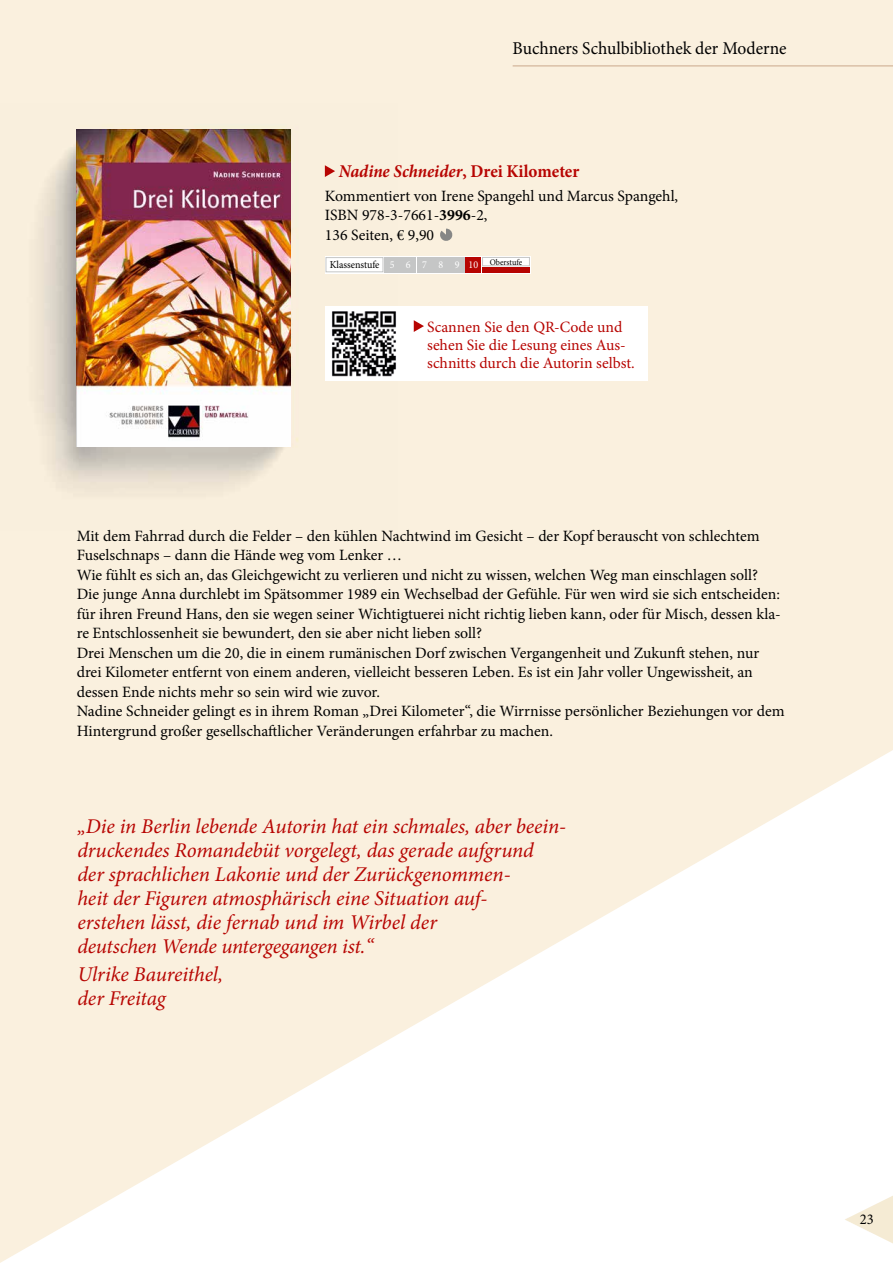
<style>
.page{position:relative;width:893px;height:1263px;background:#faf0de}
.page>*{position:absolute;margin:0;border:0;box-sizing:border-box;transform-origin:0 0}
.t1{font:italic 21px/24px "Minion Pro";letter-spacing:-.01em;color:#b70502}
.t2{font:18px "Minion Pro";letter-spacing:-.005em;color:#000}
.t3{font:italic 700 18px "Minion Pro";letter-spacing:-.005em;color:#b70502;scale:.95 1}
.t4{font:15.75px/19.5px "Minion Pro";color:#000}
.t5{font:15.75px/18px "Minion Pro";color:#b70502}
.t6{font:15px "Minion Pro";color:#000}
.t7{font:10.5px "Minion Pro";color:#000;scale:.95 1}
.s1{font-style:normal}
.s2{font-weight:700}
.s3{color:#fff}
</style>
<div class="page">
<svg style="left:1px;top:750px;width:892px;height:513px"></svg>
<img style="left:39px;top:129px;width:359px;height:361px">
<img style="left:77px;top:130px;width:214px;height:317px">
<svg style="left:325px;top:165px;width:10px;height:12px"></svg>
<svg style="left:440px;top:229px;width:13px;height:12px"></svg>
<div style="left:325px;top:307px;width:323px;height:74px;background:#fff"></div>
<svg style="left:414px;top:320px;width:10px;height:12px"></svg>
<img style="left:332px;top:311px;width:64px;height:66px">
<hr style="left:513px;top:66px;width:380px;height:1px;background:#caa88b">
<svg style="left:325px;top:256px;width:206px;height:17px"></svg>
<div style="left:325px;top:257px;width:58px;height:15px;background:#fff;border:1px solid #c5c6c6"></div>
<div style="left:384px;top:257px;width:16px;height:15px;background:#c5c6c6"></div>
<div style="left:401px;top:257px;width:15px;height:15px;background:#c5c6c6"></div>
<div style="left:417px;top:257px;width:15px;height:15px;background:#c5c6c6"></div>
<div style="left:433px;top:257px;width:15px;height:15px;background:#c5c6c6"></div>
<div style="left:449px;top:257px;width:16px;height:15px;background:#c5c6c6"></div>
<div style="left:466px;top:257px;width:15px;height:15px;background:#b70502"></div>
<div style="left:482px;top:257px;width:48px;height:9px;background:#fff;border:1px solid #c5c6c6"></div>
<div style="left:482px;top:267px;width:15px;height:5px;background:#b70502"></div>
<div style="left:498px;top:267px;width:16px;height:5px;background:#b70502"></div>
<div style="left:515px;top:267px;width:15px;height:5px;background:#b70502"></div>
<svg style="left:845px;top:1189px;width:48px;height:61px"></svg>
<p class="t2" style="left:513px;top:36px;width:276px">Buchners Schulbibliothek der Moderne</p>
<p class="t3" style="left:339px;top:158px;width:255px">Nadine Schneider<span class="s1">, Drei Kilometer</span></p>
<p class="t4" style="left:325px;top:186px;width:355px">Kommentiert von Irene Spangehl und Marcus Spangehl,<br>ISBN 978-3-7661-<span class="s2">3996</span>-2,<br>136 Seiten, € 9,90</p>
<p class="t7" style="left:330px;top:257px;width:204px">Klassenstufe <span class="s3">5 6 7 8 9 10</span> <sup>Oberstufe</sup></p>
<p class="t5" style="left:427px;top:318px;width:209px">Scannen Sie den QR-Code und sehen Sie die Lesung eines Aus&shy;schnitts durch die Autorin selbst.</p>
<p class="t4" style="left:77px;top:526px;width:709px">Mit dem Fahrrad durch die Felder – den kühlen Nachtwind im Gesicht – der Kopf berauscht von schlechtem Fuselschnaps – dann die Hände weg vom Lenker …<br>Wie fühlt es sich an, das Gleichgewicht zu verlieren und nicht zu wissen, welchen Weg man einschlagen soll?<br>Die junge Anna durchlebt im Spätsommer 1989 ein Wechselbad der Gefühle. Für wen wird sie sich entscheiden: für ihren Freund Hans, den sie wegen seiner Wichtigtuerei nicht richtig lieben kann, oder für Misch, dessen kla&shy;re Entschlossenheit sie bewundert, den sie aber nicht lieben soll?<br>Drei Menschen um die 20, die in einem rumänischen Dorf zwischen Vergangenheit und Zukunft stehen, nur drei Kilometer entfernt von einem anderen, vielleicht besseren Leben. Es ist ein Jahr voller Ungewissheit, an dessen Ende nichts mehr so sein wird wie zuvor.<br>Nadine Schneider gelingt es in ihrem Roman „Drei Kilometer“, die Wirrnisse persönlicher Beziehungen vor dem Hintergrund großer gesellschaftlicher Veränderungen erfahrbar zu machen.</p>
<p class="t1" style="left:77px;top:814px;width:489px">„Die in Berlin lebende Autorin hat ein schmales, aber beein&shy;druckendes Romandebüt vorgelegt, das gerade aufgrund der sprachlichen Lakonie und der Zurückgenommen-<br>heit der Figuren atmosphärisch eine Situation auf-<br>erstehen lässt, die fernab und im Wirbel der<br>deutschen Wende untergegangen ist.“</p>
<h1 class="t1" style="left:77px;top:962px;width:147px">Ulrike Baureithel, der Freitag</h1>
<p class="t6" style="left:860px;top:1209px;width:15px">23</p>
</div>
